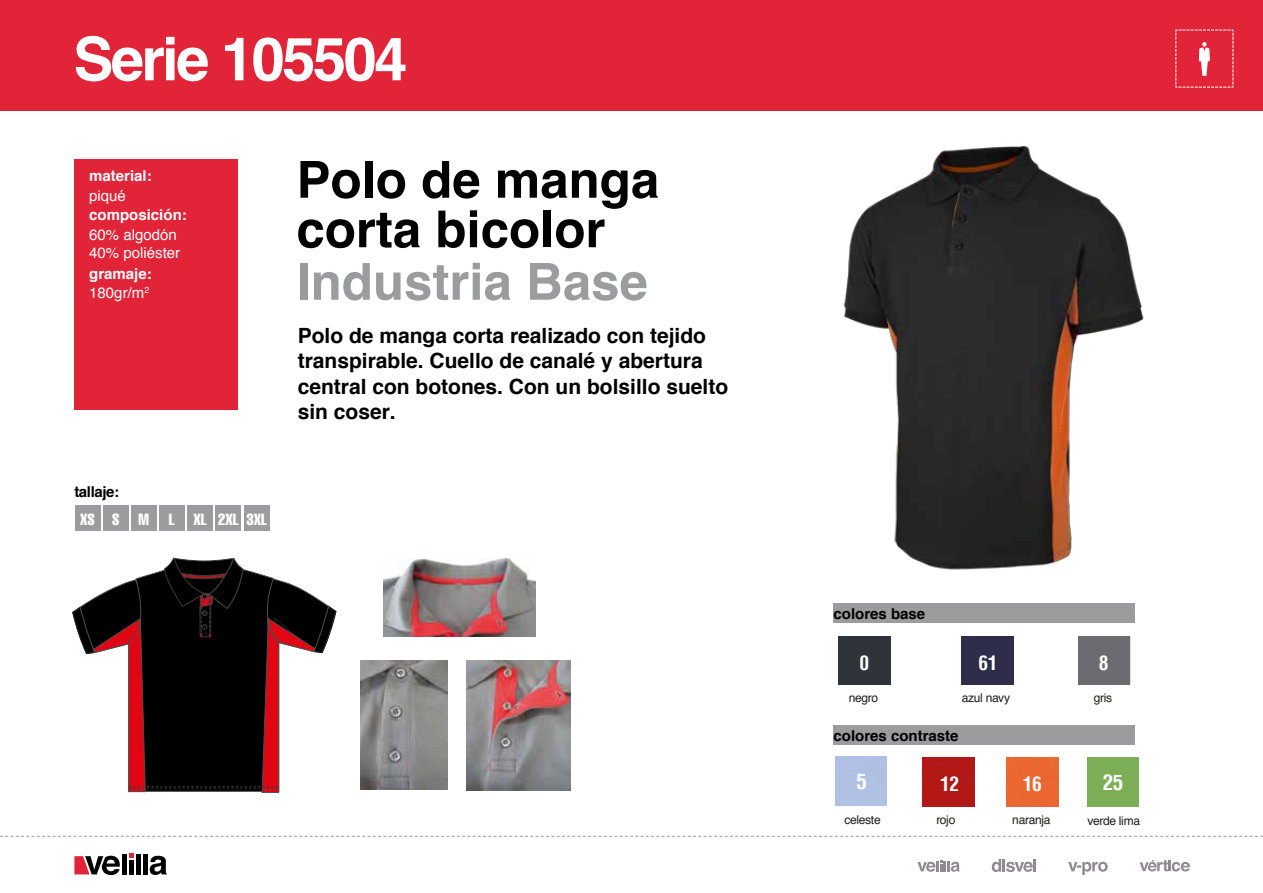
<style>
.page{position:relative;width:1263px;height:893px;background:#fff}
.page>*{position:absolute;margin:0;border:0;box-sizing:border-box;transform-origin:0 0}
.t1{font:700 60px "Helvetica";letter-spacing:-.045em;color:#fff}
.t2{font:700 51px/49.5px "Helvetica";color:#000}
.t3{font:700 51px "Helvetica";color:#9a9c9d}
.t4{font:700 21px/25.2px "Helvetica";color:#000}
.t5{font:700 condensed 21px "Helvetica LT";color:#fff}
.t6{font:700 condensed 19.5px "Helvetica LT";color:#fff}
.t7{font:extra-condensed 15.75px "Helvetica LT";color:#fff}
.t8{font:700 15px/19.5px "Helvetica";color:#fff}
.t9{font:15px/18px "Helvetica";color:#fff}
.t10{font:700 15px "Helvetica";color:#000}
.t11{font:700 15px "Helvetica";letter-spacing:-.025em;color:#000}
.t12{font:12px "Helvetica";letter-spacing:-.025em;color:#1d1d1b}
.s1{font-weight:400}
</style>
<div class="page">
<div style="left:75px;top:505px;width:25px;height:26px;background:#9a9c9d"></div>
<div style="left:0;top:0;width:1263px;height:111px;background:#e22438"></div>
<svg style="left:917px;top:861px;width:43px;height:11px"></svg>
<svg style="left:1068px;top:862px;width:40px;height:13px"></svg>
<svg style="left:992px;top:859px;width:44px;height:13px"></svg>
<svg style="left:1140px;top:860px;width:50px;height:11px"></svg>
<div style="left:122px;top:854px;width:5px;height:20px;background:#000"></div>
<div style="left:136px;top:854px;width:5px;height:20px;background:#000"></div>
<hr style="left:143px;top:854px;width:4px;height:20px;background:#000">
<svg style="left:150px;top:856px;width:17px;height:19px"></svg>
<svg style="left:129px;top:854px;width:5px;height:4px"></svg>
<div style="left:129px;top:860px;width:5px;height:14px;background:#000"></div>
<svg style="left:74px;top:856px;width:46px;height:19px"></svg>
<svg style="left:0;top:836px;width:1263px;height:1px"></svg>
<div style="left:74px;top:159px;width:164px;height:251px;background:#e22438"></div>
<div style="left:833px;top:725px;width:302px;height:19px;background:#9a9c9d"></div>
<div style="left:103px;top:505px;width:26px;height:26px;background:#9a9c9d"></div>
<div style="left:131px;top:505px;width:25px;height:26px;background:#9a9c9d"></div>
<div style="left:159px;top:505px;width:26px;height:26px;background:#9a9c9d"></div>
<div style="left:187px;top:505px;width:26px;height:26px;background:#9a9c9d"></div>
<div style="left:216px;top:505px;width:25px;height:26px;background:#9a9c9d"></div>
<div style="left:244px;top:505px;width:25px;height:26px;background:#9a9c9d"></div>
<svg style="left:72px;top:558px;width:265px;height:235px"></svg>
<img style="left:384px;top:558px;width:151px;height:78px">
<img style="left:466px;top:660px;width:105px;height:130px">
<div style="left:839px;top:641px;width:52px;height:44px;background:#2f333a"></div>
<div style="left:961px;top:641px;width:52px;height:44px;background:#2e2e4a"></div>
<div style="left:1007px;top:758px;width:51px;height:48px;background:#eb6731"></div>
<div style="left:922px;top:758px;width:52px;height:48px;background:#b21917"></div>
<div style="left:1087px;top:758px;width:52px;height:48px;background:#7cae56"></div>
<img style="left:833px;top:29px;width:401px;height:612px">
<img style="left:360px;top:661px;width:88px;height:129px">
<h1 class="t1" style="left:73px;top:11px;width:336px">Serie 105504</h1>
<p class="t8" style="left:89px;top:166px;width:64px">material:</p>
<p class="t9" style="left:89px;top:187px;width:38px">piqué</p>
<p class="t8" style="left:89px;top:205px;width:99px">composición:</p>
<p class="t9" style="left:89px;top:226px;width:92px">60% algodón<br>40% poliéster</p>
<p class="t8" style="left:89px;top:264px;width:64px">gramaje:<br><span class="s1">180gr/m</span><sup>2</sup></p>
<p class="t11" style="left:74px;top:480px;width:46px">tallaje:</p>
<p class="t7" style="left:80px;top:509px;width:70px">XSSM</p>
<p class="t7" style="left:169px;top:509px;width:99px">L XL 2XL 3XL</p>
<h2 class="t2" style="left:296px;top:156px;width:364px">Polo de manga corta bicolor</h2>
<h2 class="t3" style="left:296px;top:241px;width:353px">Industria Base</h2>
<p class="t4" style="left:298px;top:323px;width:432px">Polo de manga corta realizado con tejido transpirable. Cuello de canalé y abertura central con botones. Con un bolsillo suelto sin coser.</p>
<p class="t10" style="left:833px;top:602px;width:93px">colores base</p>
<p class="t6" style="left:859px;top:650px;width:11px">0</p>
<p class="t6" style="left:978px;top:650px;width:21px">61</p>
<p class="t6" style="left:1099px;top:650px;width:11px">8</p>
<p class="t12" style="left:849px;top:689px;width:31px">negro</p>
<p class="t12" style="left:962px;top:688px;width:50px">azul navy</p>
<p class="t12" style="left:1094px;top:689px;width:20px">gris</p>
<p class="t10" style="left:833px;top:723px;width:127px">colores contraste</p>
<p class="t5" style="left:856px;top:768px;width:12px">5</p>
<p class="t6" style="left:940px;top:772px;width:21px">12</p>
<p class="t6" style="left:1023px;top:772px;width:21px">16</p>
<p class="t5" style="left:1103px;top:769px;width:22px">25</p>
<p class="t12" style="left:844px;top:810px;width:38px">celeste</p>
<p class="t12" style="left:936px;top:810px;width:20px">rojo</p>
<p class="t12" style="left:1012px;top:810px;width:40px">naranja</p>
<p class="t12" style="left:1087px;top:811px;width:54px">verde lima</p>
</div>
